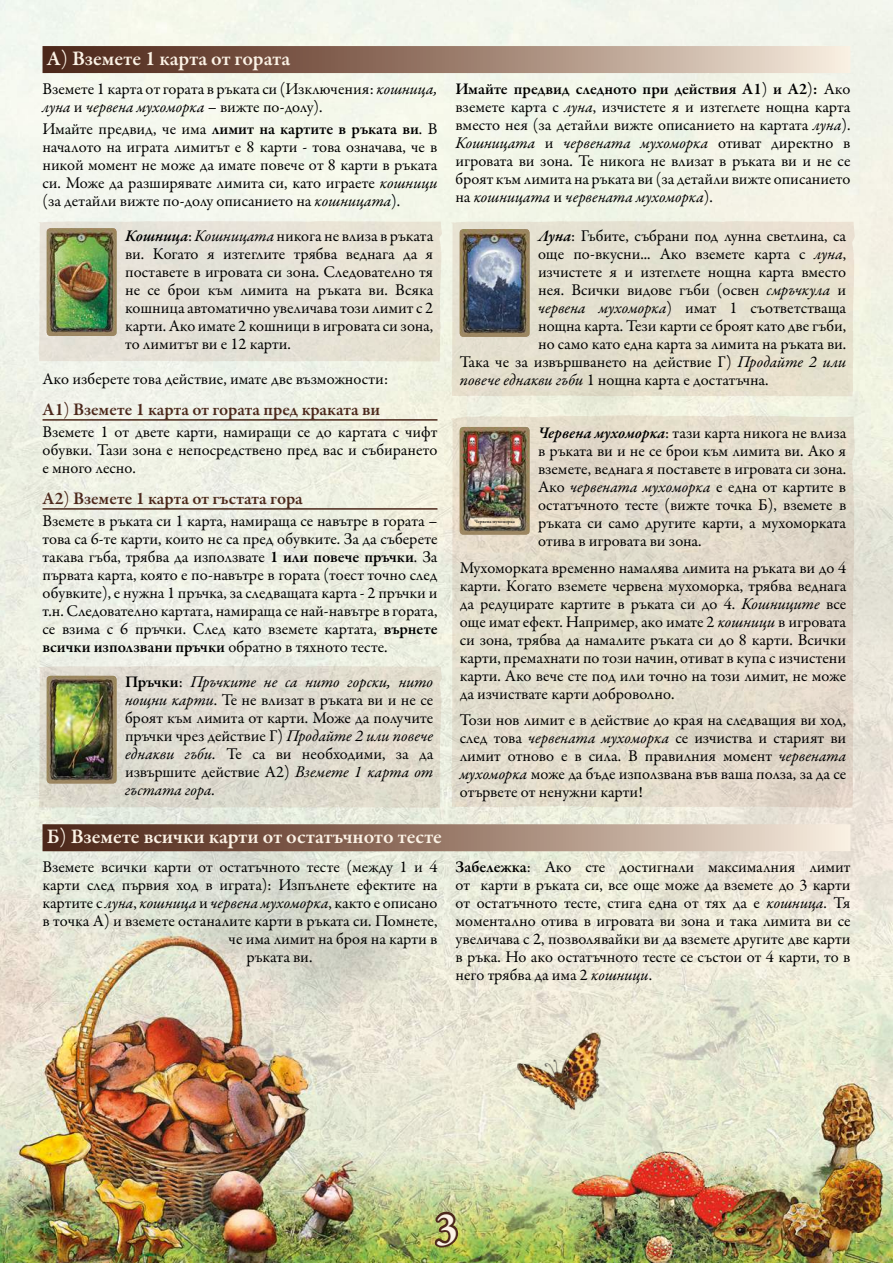
<style>
.page{position:relative;width:893px;height:1263px;background:#fff}
.page>*{position:absolute;margin:0;border:0;box-sizing:border-box;transform-origin:0 0}
.t1{font:600 45.9px "Garamond Premr Pro";color:#fcf3e6}
.t2{font:600 21px "Garamond Premr Pro";color:#fcf3e6}
.t3{font:600 18px "Garamond Premr Pro";color:#4b271a}
.t4{font:16.5px/18px "Garamond Premr Pro";color:#000;text-align:justify}
.t5{font:italic 16.5px "Garamond Premr Pro";color:#000}
.t6{font:600 4.95px "Garamond Premr Pro";letter-spacing:-.005em;color:#1e1f1d}
.t7{font:700 4.2px "Adobe Garamond Pro";color:#1d1d1b}
.s1{font-weight:400}
.s2{font-style:italic}
.s3{font-weight:600}
.s4{font-weight:600;font-style:italic}
.s5{font-style:normal}
</style>
<div class="page">
<img style="left:0;top:0;width:893px;height:1263px">
<div style="left:449px;top:221px;width:406px;height:176px;background:#e5e0cf"></div>
<svg style="left:449px;top:414px;width:406px;height:395px;background:#e2dbcb"></svg>
<div style="left:37px;top:221px;width:405px;height:141px;background:#e6e2d6"></div>
<svg style="left:37px;top:666px;width:405px;height:142px;background:#dedace"></svg>
<svg style="left:432px;top:1209px;width:28px;height:41px"></svg>
<hr style="left:43px;top:419px;width:394px;height:2px;background:#4b271a">
<hr style="left:43px;top:508px;width:394px;height:2px;background:#4b271a">
<img style="left:47px;top:228px;width:70px;height:108px">
<img style="left:47px;top:676px;width:70px;height:107px">
<img style="left:460px;top:229px;width:69px;height:108px">
<img style="left:460px;top:427px;width:69px;height:108px">
<img style="left:510px;top:1027px;width:94px;height:96px">
<div style="left:43px;top:46px;width:807px;height:27px;background:linear-gradient(to right,#451a0c,#f3e5d5)"></div>
<div style="left:43px;top:824px;width:807px;height:27px;background:linear-gradient(to right,#451a0c,#f3e5d5)"></div>
<p class="t2" style="left:47px;top:46px;width:245px">А<span class="s1">)</span> Вземете 1 карта от гората</p>
<p class="t4" style="left:43px;top:80px;width:396px">Вземете 1 карта от гората в ръката си (Изключения: <span class="s2">кошница, луна</span> и <span class="s2">червена мухоморка</span> – вижте по-долу).</p>
<p class="t4" style="left:43px;top:120px;width:396px">Имайте предвид, че има <span class="s3">лимит на картите в ръката ви</span>. В началото на играта лимитът е 8 карти - това означава, че в никой момент не може да имате повече от 8 карти в ръката си. Може да разширявате лимита си, като играете <span class="s2">кошници </span>(за детайли вижте по-долу описанието на <span class="s2">кошницата</span>).</p>
<p class="t7" style="left:81px;top:236px;width:4px">5</p>
<p class="t4" style="left:125px;top:227px;width:310px"><span class="s4">Кошница</span>: <span class="s2">Кошницата</span> никога не влиза в ръката ви. Когато я изтеглите трябва веднага да я поставете в игровата си зона. Следователно тя не се брои към лимита на ръката ви. Всяка кошница автоматично увеличава този лимит с 2 карти. Ако имате 2 кошници в игровата си зона, то лимитът ви е 12 карти.</p>
<p class="t4" style="left:43px;top:370px;width:347px">Ако изберете това действие, имате две възможности:</p>
<p class="t3" style="left:43px;top:398px;width:339px">А1<span class="s1">)</span> Вземете 1 карта от гората пред краката ви</p>
<p class="t4" style="left:43px;top:423px;width:396px">Вземете 1 от двете карти, намиращи се до картата с чифт обувки. Тази зона е непосредствено пред вас и събирането е много лесно.</p>
<p class="t3" style="left:43px;top:487px;width:262px">A2<span class="s1">)</span> Вземете 1 карта от гъстата гора</p>
<p class="t4" style="left:43px;top:512px;width:397px">Вземете в ръката си 1 карта, намираща се навътре в гората – това са 6-те карти, които не са пред обувките. За да съберете такава гъба, трябва да използвате <span class="s3">1 или повече пръчки</span>. За първата карта, която е по-навътре в гората (тоест точно след обувките), е нужна 1 пръчка, за следващата карта - 2 пръчки и т.н. Следователно картата, намираща се най-навътре в гората, се взима с 6 пръчки. След като вземете картата, <span class="s3">върнете всички използвани пръчки</span> обратно в тяхното тесте.</p>
<p class="t4" style="left:125px;top:673px;width:310px"><span class="s3">Пръчки</span>: <span class="s2">Пръчките не са нито горски, нито нощни карти</span>. Те не влизат в ръката ви и не се броят към лимита от карти. Може да получите пръчки чрез действие Г) <span class="s2">Продайте 2 или повече еднакви гъби.</span> Те са ви необходими, за да извършите действие А2) <span class="s2">Вземете 1 карта от гъстата гора.</span></p>
<p class="t2" style="left:47px;top:824px;width:397px">Б<span class="s1">)</span> Вземете всички карти от остатъчното тесте</p>
<p class="t4" style="left:43px;top:858px;width:396px">Вземете всички карти от остатъчното тесте (между 1 и 4</p>
<p class="t4" style="left:43px;top:876px;width:396px">карти след първия ход в играта): Изпълнете ефектите на</p>
<p class="t5" style="left:43px;top:892px;width:396px"><span class="s5">картите с</span> луна<span class="s5">,</span> кошница <span class="s5">и</span> червена мухоморка<span class="s5">, както е описано</span></p>
<p class="t4" style="left:43px;top:912px;width:396px">в точка А) и вземете останалите карти в ръката си. Помнете,</p>
<p class="t4" style="left:229px;top:930px;width:210px">че има лимит на броя на карти в</p>
<p class="t4" style="left:247px;top:948px;width:67px">ръката ви.</p>
<p class="t4" style="left:455px;top:80px;width:396px"><span class="s3">Имайте предвид следното при действия А1</span>) <span class="s3">и А2</span>)<span class="s3">:</span> Ако вземете карта с <span class="s2">луна</span>, изчистете я и изтеглете нощна карта вместо нея (за детайли вижте описанието на картата <span class="s2">луна</span>).<br><span class="s2">Кошницата</span> и <span class="s2">червената мухоморка</span> отиват директно в игровата ви зона. Те никога не влизат в ръката ви и не се броят към лимита на ръката ви (за детайли вижте описанието на <span class="s2">кошницата</span> и <span class="s2">червената мухоморка</span>).</p>
<p class="t7" style="left:493px;top:236px;width:4px">8</p>
<p class="t4" style="left:538px;top:227px;width:310px"><span class="s4">Луна</span>: Гъбите, събрани под лунна светлина, са</p>
<p class="t4" style="left:538px;top:245px;width:310px">още по-вкусни... Ако вземете карта с <span class="s2">луна</span>,</p>
<p class="t4" style="left:538px;top:263px;width:310px">изчистете я и изтеглете нощна карта вместо</p>
<p class="t4" style="left:538px;top:281px;width:310px">нея. Всички видове гъби (освен <span class="s2">смръчкула</span> и</p>
<p class="t4" style="left:538px;top:299px;width:310px"><span class="s2">червена мухоморка</span>) имат 1 съответстваща</p>
<p class="t4" style="left:538px;top:317px;width:310px">нощна карта. Тези карти се броят като две гъби,</p>
<p class="t4" style="left:538px;top:335px;width:310px">но само като една карта за лимита на ръката ви.</p>
<p class="t4" style="left:460px;top:353px;width:388px">Така че за извършването на действие Г) <span class="s2">Продайте 2 или</span></p>
<p class="t4" style="left:460px;top:371px;width:310px"><span class="s2">повече еднакви гъби</span> 1 нощна карта е достатъчна.</p>
<p class="t4" style="left:538px;top:425px;width:310px"><span class="s4">Червена мухоморка</span>: тази карта никога не влиза в ръката ви и не се брои към лимита ви. Ако я вземете, веднага я поставете в игровата си зона.<br>Ако <span class="s2">червената мухоморка</span> е една от картите в остатъчното тесте (вижте точка Б), вземете в ръката си само другите карти, а мухоморката отива в игровата ви зона.</p>
<p class="t4" style="left:460px;top:559px;width:388px">Мухоморката временно намалява лимита на ръката ви до 4 карти. Когато вземете червена мухоморка, трябва веднага да редуцирате картите в ръката си до 4. <span class="s2">Кошниците</span> все още имат ефект. Например, ако имате 2 <span class="s2">кошници</span> в игровата си зона, трябва да намалите ръката си до 8 карти. Всички карти, премахнати по този начин, отиват в купа с изчистени карти. Ако вече сте под или точно на този лимит, не може да изчиствате карти доброволно.</p>
<p class="t4" style="left:460px;top:712px;width:388px">Този нов лимит е в действие до края на следващия ви ход, след това <span class="s2">червената мухоморка</span> се изчиства и старият ви лимит отново е в сила. В правилния момент <span class="s2">червената мухоморка</span> може да бъде използвана във ваша полза, за да се отървете от ненужни карти!</p>
<p class="t7" style="left:493px;top:434px;width:4px">5</p>
<p class="t6" style="left:475px;top:518px;width:42px">Червена мухоморка</p>
<p class="t4" style="left:455px;top:858px;width:396px"><span class="s3">Забележка</span>: Ако сте достигнали максималния лимит от карти в ръката си, все още може да вземете до 3 карти от остатъчното тесте, стига една от тях да е <span class="s2">кошница</span>. Тя моментално отива в игровата ви зона и така лимита ви се увеличава с 2, позволявайки ви да вземете другите две карти в ръка. Но ако остатъчното тесте се състои от 4 карти, то в него трябва да има 2 <span class="s2">кошници</span>.</p>
<h1 class="t1" style="left:435px;top:1200px;width:24px">3</h1>
</div>
